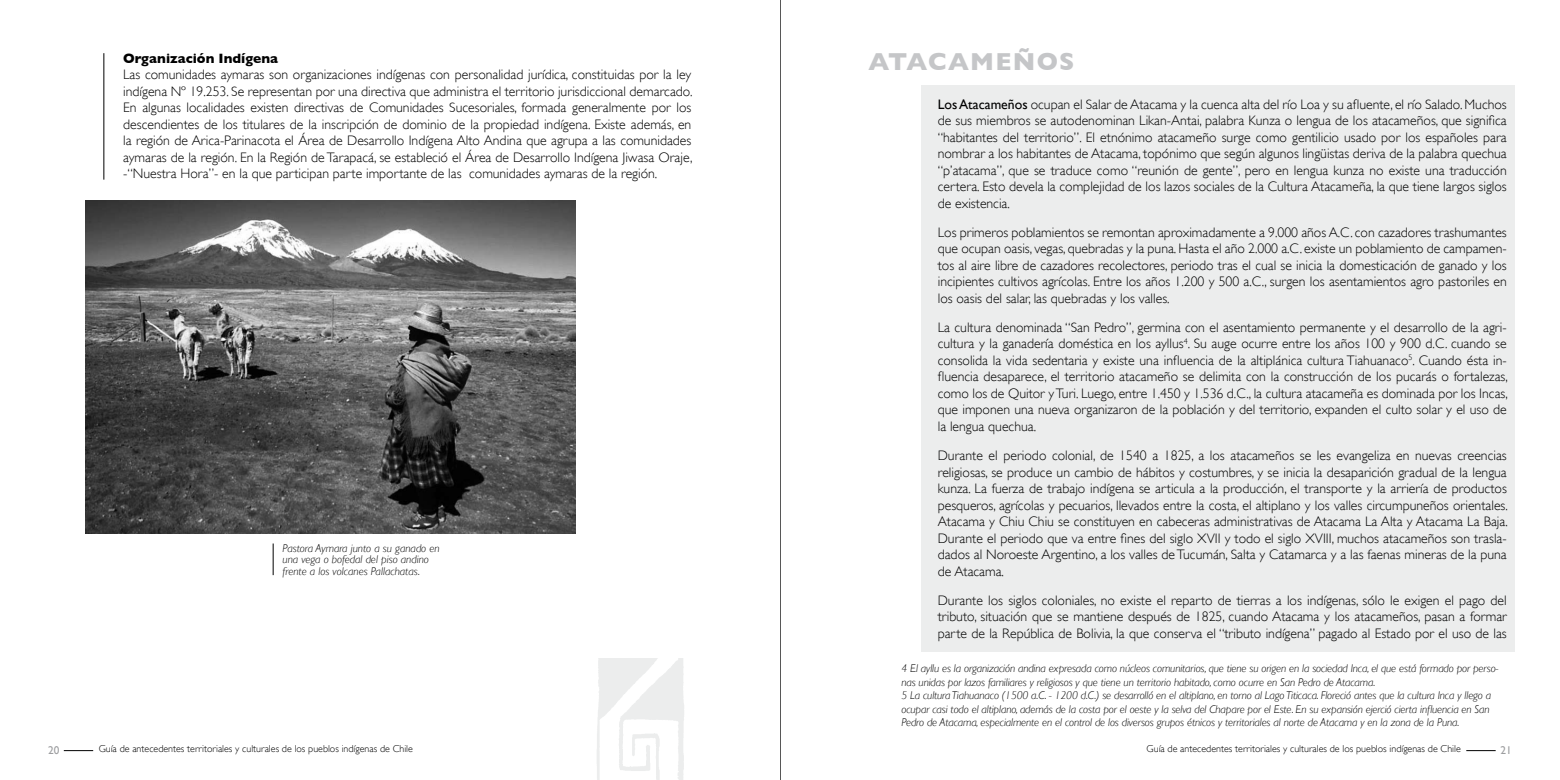
<style>
.page{position:relative;width:1560px;height:780px;background:#fff}
.page>*{position:absolute;margin:0;border:0;box-sizing:border-box;transform-origin:0 0}
.t1{font:700 25px "Gill Sans";letter-spacing:.05em;color:#c5c6c8}
.t2{font:300 13.75px/16.5px "Gill Sans";color:#000;text-align:justify}
.t3{font:700 13.75px "Gill Sans";color:#000}
.t4{font:italic 300 11.25px/13.5px "Gill Sans";letter-spacing:-.01em;color:#000}
.t5{font:11.25px "Gill Sans";color:#9c9d9f}
.t6{font:300 10px "Gill Sans";color:#000}
.s1{font-weight:400}
</style>
<div class="page">
<svg style="left:64px;top:750px;width:29px;height:1px"></svg>
<hr style="left:1465px;top:750px;width:30px;height:1px;background:#000">
<hr style="left:780px;top:0;width:1px;height:780px;background:#000">
<hr style="left:104px;top:53px;width:1px;height:127px;background:#000">
<img style="left:85px;top:200px;width:490px;height:334px">
<div style="left:920px;top:85px;width:594px;height:566px;background:#eceded"></div>
<hr style="left:273px;top:543px;width:1px;height:32px;background:#000">
<p class="t3" style="left:123px;top:50px;width:156px">Organización Indígena</p>
<p class="t2" style="left:123px;top:66px;width:570px">Las comunidades aymaras son organizaciones indígenas con personalidad jurídica, constituidas por la ley indígena Nº 19.253. Se representan por una directiva que administra el territorio jurisdiccional demarcado.<br>En algunas localidades existen directivas de Comunidades Sucesoriales, formada generalmente por los descendientes de los titulares de la inscripción de dominio de la propiedad indígena. Existe además, en la región de Arica-Parinacota el Área de Desarrollo Indígena Alto Andina que agrupa a las comunidades aymaras de la región. En la Región de Tarapacá, se estableció el Área de Desarrollo Indígena Jiwasa Oraje, -“N uestra Hora”- en la que participan parte importante de las comunidades aymaras de la región.</p>
<p class="t4" style="left:282px;top:542px;width:158px;line-height:11.2px">Pastora Aymara junto a su ganado en una vega o bofedal del piso andino frente a los volcanes Pallachatas.</p>
<h1 class="t1" style="left:868px;top:47px;width:207px">ATACAM EÑOS</h1>
<p class="t2" style="left:937px;top:96px;width:570px"><span class="s1">Los Atacameños</span> ocupan el Salar de Atacama y la cuenca alta del río Loa y su afluente, el río Salado. Muchos de sus miembros se autodenominan Likan-Antai, palabra Kunza o lengua de los atacameños, que significa “habitantes del territorio”. El etnónimo atacameño surge como gentilicio usado por los españoles para nombrar a los habitantes de Atacama, topónimo que según algunos lingüistas deriva de la palabra quechua “p’atacama”, que se traduce como “reunión de gente”, pero en lengua kunza no existe una traducción certera. Esto devela la complejidad de los lazos sociales de la Cultura Atacameña, la que tiene largos siglos de existencia.</p>
<p class="t2" style="left:937px;top:224px;width:570px">Los primeros poblamientos se remontan aproximadamente a 9.000 años A.C. con cazadores trashumantes que ocupan oasis, vegas, quebradas y la puna. Hasta el año 2.000 a.C. existe un poblamiento de campamen&shy;tos al aire libre de cazadores recolectores, periodo tras el cual se inicia la domesticación de ganado y los incipientes cultivos agrícolas. Entre los años 1.200 y 500 a.C., surgen los asentamientos agro pastoriles en los oasis del salar, las quebradas y los valles.</p>
<p class="t2" style="left:937px;top:319px;width:571px">La cultura denominada “San Pedro”, germina con el asentamiento permanente y el desarrollo de la agri&shy;cultura y la ganadería doméstica en los ayllus<sup>4</sup>. Su auge ocurre entre los años 100 y 900 d.C. cuando se consolida la vida sedentaria y existe una influencia de la altiplánica cultura Tiahuanaco<sup>5</sup>. Cuando ésta in&shy;fluencia desaparece, el territorio atacameño se delimita con la construcción de los pucarás o fortalezas, como los de Quitor y Turi. Luego, entre 1.450 y 1.536 d.C., la cultura atacameña es dominada por los Incas, que imponen una nueva organizaron de la población y del territorio, expanden el culto solar y el uso de la lengua quechua.</p>
<p class="t2" style="left:937px;top:447px;width:571px">Durante el periodo colonial, de 1540 a 1825, a los atacameños se les evangeliza en nuevas creencias religiosas, se produce un cambio de hábitos y costumbres, y se inicia la desaparición gradual de la lengua kunza. La fuerza de trabajo indígena se articula a la producción, el transporte y la arriería de productos pesqueros, agrícolas y pecuarios, llevados entre la costa, el altiplano y los valles circumpuneños orientales.<br>Atacama y Chiu Chiu se constituyen en cabeceras administrativas de Atacama La Alta y Atacama La Baja.<br>Durante el periodo que va entre fines del siglo XVII y todo el siglo XVIII, muchos atacameños son trasla&shy;dados al N oroeste Argentino, a los valles de Tucumán, Salta y Catamarca y a las faenas mineras de la puna de Atacama.</p>
<p class="t2" style="left:937px;top:591px;width:570px">Durante los siglos coloniales, no existe el reparto de tierras a los indígenas, sólo le exigen el pago del tributo, situación que se mantiene después de 1825, cuando Atacama y los atacameños, pasan a formar parte de la República de Bolivia, la que conserva el “tributo indígena” pagado al Estado por el uso de las</p>
<p class="t4" style="left:901px;top:661px;width:598px">4 El ayllu es la organización andina expresada como núcleos comunitarios, que tiene su origen en la sociedad Inca, el que está formado por perso&shy;nas unidas por lazos familiares y religiosos y que tiene un territorio habitado, como ocurre en San Pedro de Atacama.<br>5 La cultura Tiahuanaco (1500 a.C. - 1200 d.C.) se desarrolló en el altiplano, en torno al Lago Titicaca. Floreció antes que la cultura Inca y llego a ocupar casi todo el altiplano, además de la costa por el oeste y la selva del Chapare por el Este. En su expansión ejerció cierta influencia en San Pedro de Atacama, especialmente en el control de los diversos grupos étnicos y territoriales al norte de Atacama y en la zona de la Puna.</p>
<p class="t5" style="left:48px;top:743px;width:13px">20</p>
<p class="t6" style="left:99px;top:743px;width:316px">Guía de antecedentes territoriales y culturales de los pueblos indígenas de Chile</p>
<p class="t6" style="left:1146px;top:743px;width:316px">Guía de antecedentes territoriales y culturales de los pueblos indígenas de Chile</p>
<p class="t5" style="left:1500px;top:743px;width:13px">21</p>
</div>
